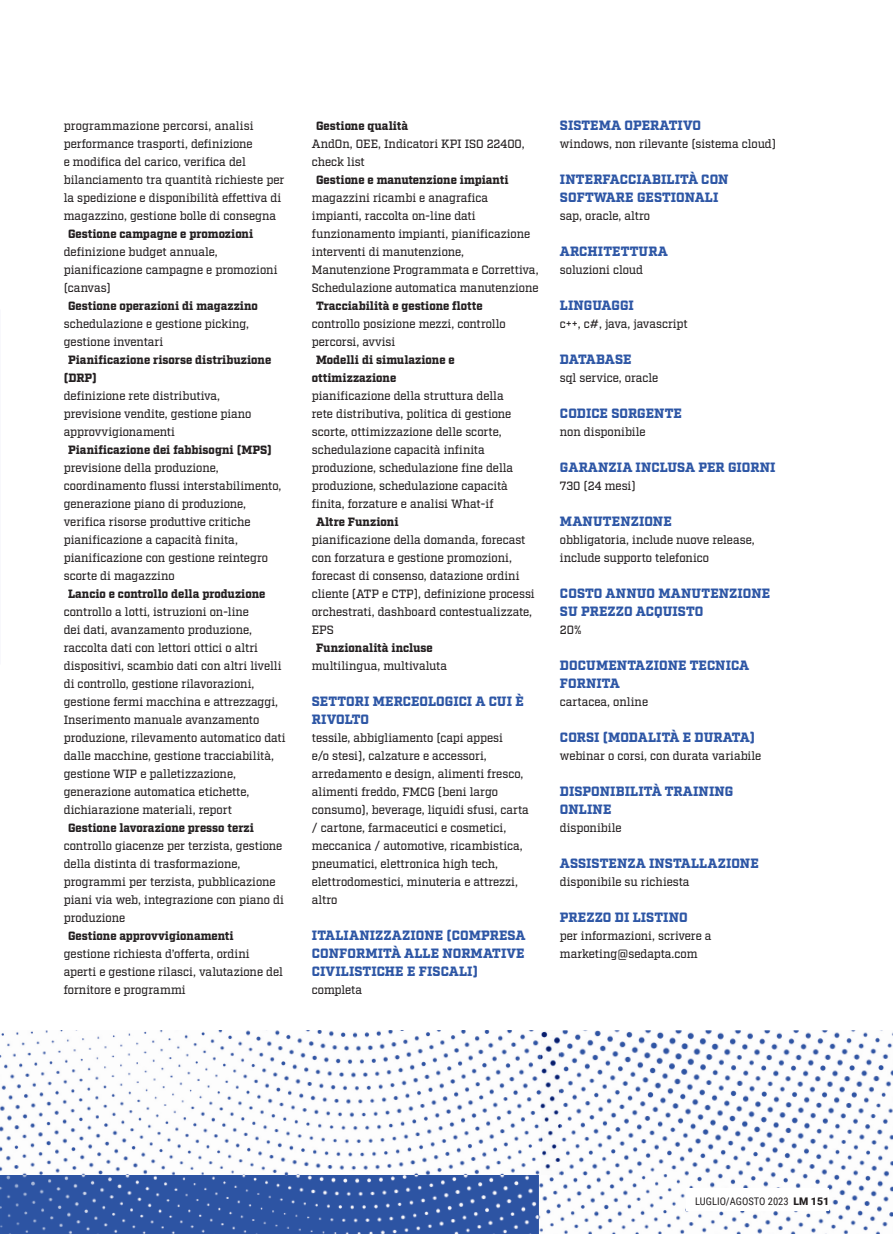
<style>
.page{position:relative;width:893px;height:1234px;background:#fff}
.page>*{position:absolute;margin:0;border:0;box-sizing:border-box;transform-origin:0 0}
.t1{font:900 13.5px/18px "Factoria";letter-spacing:.01em;color:#2d56a5;scale:.95 1}
.t2{font:500 12px/18px "Factoria";letter-spacing:-.01em;color:#231f20;scale:.95 1}
.t3{font:900 12px/18px "Factoria";letter-spacing:-.01em;color:#231f20;scale:.95 1}
.t4{font:10.5px "Roboto Condensed";color:#231f20}
.s1{font-family:"Roboto";font-weight:900}
</style>
<div class="page">
<img style="left:539px;top:1030px;width:354px;height:203px">
<div style="left:687px;top:1188px;width:142px;height:22px;background:#fff"></div>
<img style="left:0;top:1174px;width:539px;height:59px">
<img style="left:0;top:1030px;width:560px;height:144px">
<p class="t2" style="left:64px;top:117px;width:234px">programmazione percorsi, analisi performance trasporti, definizione<br>e modifica del carico, verifica del bilanciamento tra quantità richieste per la spedizione e disponibilità effettiva di magazzino, gestione bolle di consegna</p>
<p class="t3" style="left:68px;top:225px;width:197px">Gestione campagne e promozioni</p>
<p class="t2" style="left:64px;top:243px;width:226px">definizione budget annuale, pianificazione campagne e promozioni (canvas)</p>
<p class="t3" style="left:68px;top:297px;width:201px">Gestione operazioni di magazzino</p>
<p class="t2" style="left:64px;top:315px;width:197px">schedulazione e gestione picking, gestione inventari</p>
<p class="t3" style="left:64px;top:351px;width:220px;text-indent:4px">Pianificazione risorse distribuzione (DRP)</p>
<p class="t2" style="left:64px;top:387px;width:199px">definizione rete distributiva, previsione vendite, gestione piano approvvigionamenti</p>
<p class="t3" style="left:68px;top:441px;width:216px">Pianificazione dei fabbisogni (MPS)</p>
<p class="t2" style="left:64px;top:459px;width:231px">previsione della produzione, coordinamento flussi interstabilimento, generazione piano di produzione, verifica risorse produttive critiche pianificazione a capacità finita, pianificazione con gestione reintegro scorte di magazzino</p>
<p class="t3" style="left:68px;top:585px;width:209px">Lancio e controllo della produzione</p>
<p class="t2" style="left:64px;top:603px;width:235px">controllo a lotti, istruzioni on-line<br>dei dati, avanzamento produzione, raccolta dati con lettori ottici o altri dispositivi, scambio dati con altri livelli di controllo, gestione rilavorazioni, gestione fermi macchina e attrezzaggi, Inserimento manuale avanzamento produzione, rilevamento automatico dati dalle macchine, gestione tracciabilità, gestione WIP e palletizzazione, generazione automatica etichette, dichiarazione materiali, report</p>
<p class="t3" style="left:68px;top:819px;width:197px">Gestione lavorazione presso terzi</p>
<p class="t2" style="left:64px;top:837px;width:233px">controllo giacenze per terzista, gestione della distinta di trasformazione, programmi per terzista, pubblicazione piani via web, integrazione con piano di produzione</p>
<p class="t3" style="left:68px;top:927px;width:176px">Gestione approvvigionamenti</p>
<p class="t2" style="left:64px;top:945px;width:232px">gestione richiesta d’offerta, ordini aperti e gestione rilasci, valutazione del fornitore e programmi</p>
<p class="t3" style="left:316px;top:117px;width:99px">Gestione qualità</p>
<p class="t2" style="left:312px;top:135px;width:226px">AndOn, OEE, Indicatori KPI ISO 22400, check list</p>
<p class="t3" style="left:316px;top:171px;width:204px">Gestione e manutenzione impianti</p>
<p class="t2" style="left:312px;top:189px;width:240px">magazzini ricambi e anagrafica impianti, raccolta on-line dati funzionamento impianti, pianificazione interventi di manutenzione, Manutenzione Programmata e Correttiva, Schedulazione automatica manutenzione</p>
<p class="t3" style="left:316px;top:297px;width:177px">Tracciabilità e gestione flotte</p>
<p class="t2" style="left:312px;top:315px;width:206px">controllo posizione mezzi, controllo percorsi, avvisi</p>
<p class="t3" style="left:312px;top:351px;width:152px;text-indent:4px">Modelli di simulazione e ottimizzazione</p>
<p class="t2" style="left:312px;top:387px;width:214px">pianificazione della struttura della rete distributiva, politica di gestione scorte, ottimizzazione delle scorte, schedulazione capacità infinita produzione, schedulazione fine della produzione, schedulazione capacità finita, forzature e analisi What-if</p>
<p class="t3" style="left:316px;top:513px;width:88px">Altre Funzioni</p>
<p class="t2" style="left:312px;top:531px;width:236px">pianificazione della domanda, forecast con forzatura e gestione promozioni, forecast di consenso, datazione ordini cliente (ATP e CTP), definizione processi orchestrati, dashboard contestualizzate, EPS</p>
<p class="t3" style="left:316px;top:639px;width:124px">Funzionalità incluse</p>
<p class="t2" style="left:312px;top:657px;width:144px">multilingua, multivaluta</p>
<p class="t1" style="left:312px;top:693px;width:225px">SETTORI MERCEOLOGICI A CUI È<br>RIVOLTO</p>
<p class="t2" style="left:312px;top:729px;width:230px">tessile, abbigliamento (capi appesi<br>e/o stesi), calzature e accessori, arredamento e design, alimenti fresco, alimenti freddo, FMCG (beni largo consumo), beverage, liquidi sfusi, carta / cartone, farmaceutici e cosmetici, meccanica / automotive, ricambistica, pneumatici, elettronica high tech, elettrodomestici, minuteria e attrezzi, altro</p>
<p class="t1" style="left:312px;top:927px;width:227px;text-align:justify">ITALIANIZZAZIONE (COMPRESA CONFORMITÀ ALLE NORMATIVE CIVILISTICHE E FISCALI)</p>
<p class="t2" style="left:312px;top:981px;width:55px">completa</p>
<p class="t1" style="left:560px;top:117px;width:150px">SISTEMA OPERATIVO</p>
<p class="t2" style="left:560px;top:135px;width:229px">windows, non rilevante (sistema cloud)</p>
<p class="t1" style="left:560px;top:171px;width:179px">INTERFACCIABILITÀ CON<br>SOFTWARE GESTIONALI</p>
<p class="t2" style="left:560px;top:207px;width:96px">sap, oracle, altro</p>
<p class="t1" style="left:560px;top:243px;width:115px">ARCHITETTURA</p>
<p class="t2" style="left:560px;top:261px;width:89px">soluzioni cloud</p>
<p class="t1" style="left:560px;top:297px;width:79px">LINGUAGGI</p>
<p class="t2" style="left:560px;top:315px;width:136px">c++, c#, java, javascript</p>
<p class="t1" style="left:560px;top:351px;width:77px">DATABASE</p>
<p class="t2" style="left:560px;top:369px;width:105px">sql service, oracle</p>
<p class="t1" style="left:560px;top:405px;width:130px">CODICE SORGENTE</p>
<p class="t2" style="left:560px;top:423px;width:92px">non disponibile</p>
<p class="t1" style="left:560px;top:459px;width:229px">GARANZIA INCLUSA PER GIORNI</p>
<p class="t2" style="left:560px;top:477px;width:81px">730 (24 mesi)</p>
<p class="t1" style="left:560px;top:513px;width:119px">MANUTENZIONE</p>
<p class="t2" style="left:560px;top:531px;width:206px">obbligatoria, include nuove release, include supporto telefonico</p>
<p class="t1" style="left:560px;top:585px;width:223px">COSTO ANNUO MANUTENZIONE<br>SU PREZZO ACQUISTO</p>
<p class="t2" style="left:560px;top:621px;width:24px">20%</p>
<p class="t1" style="left:560px;top:657px;width:201px">DOCUMENTAZIONE TECNICA<br>FORNITA</p>
<p class="t2" style="left:560px;top:693px;width:94px">cartacea, online</p>
<p class="t1" style="left:560px;top:729px;width:207px">CORSI (MODALITÀ E DURATA)</p>
<p class="t2" style="left:560px;top:747px;width:214px">webinar o corsi, con durata variabile</p>
<p class="t1" style="left:560px;top:783px;width:184px">DISPONIBILITÀ TRAINING<br>ONLINE</p>
<p class="t2" style="left:560px;top:819px;width:66px">disponibile</p>
<p class="t1" style="left:560px;top:855px;width:211px">ASSISTENZA INSTALLAZIONE</p>
<p class="t2" style="left:560px;top:873px;width:138px">disponibile su richiesta</p>
<p class="t1" style="left:560px;top:909px;width:136px">PREZZO DI LISTINO</p>
<p class="t2" style="left:560px;top:927px;width:161px">per informazioni, scrivere a marketing@sedapta.com</p>
<p class="t4" style="left:695px;top:1193px;width:135px">LUGLIO/AGOSTO 2023 <span class="s1">LM 151</span></p>
</div>
